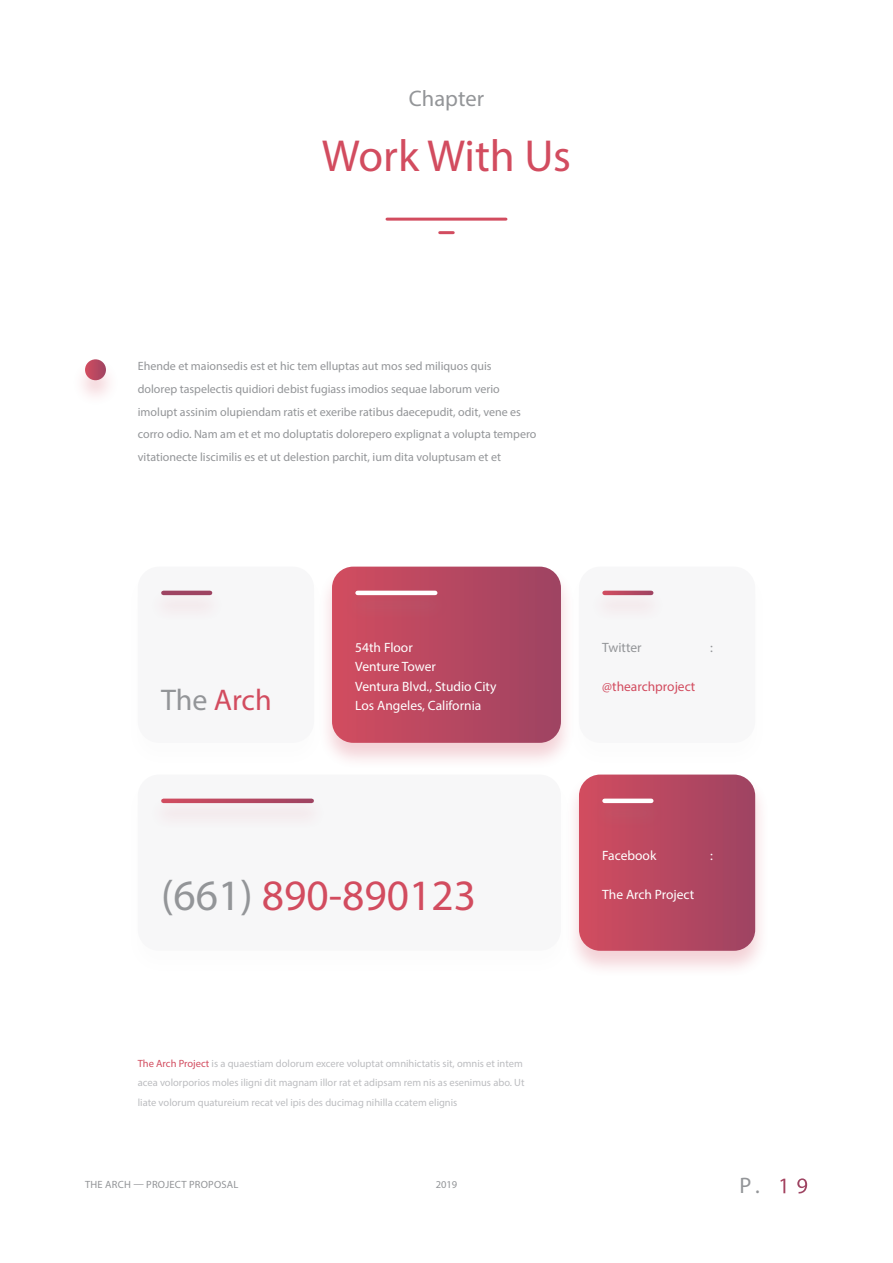
<style>
.page{position:relative;width:893px;height:1263px;background:#fff}
.page>*{position:absolute;margin:0;border:0;box-sizing:border-box;transform-origin:0 0}
.t1{font:45px "Myriad Pro";color:#d24c5f}
.t2{font:43.5px "Myriad Pro";color:#d24c5f}
.t3{font:30px "Myriad Pro";letter-spacing:-.005em;color:#d24c5f}
.t4{font:22.5px "Myriad Pro";color:#939598}
.t5{font:13.5px "Myriad Pro";color:#fff}
.t6{font:13.5px "Myriad Pro";color:#d24c5f}
.t7{font:13.5px "Myriad Pro";color:#939598}
.t8{font:12px/22.5px "Myriad Pro";color:#939598}
.t9{font:10.5px/19.5px "Myriad Pro";color:#bcbdc0}
.t10{font:10.5px "Myriad Pro";letter-spacing:.02em;color:#939598}
.s1{color:#939598}
.s2{color:#d24c5f}
.s3{color:#fff}
</style>
<div class="page">
<div style="left:71px;top:358px;width:48px;height:48px;background:#d24c5f;opacity:.25"></div>
<svg style="left:85px;top:359px;width:21px;height:21px"></svg>
<div style="left:138px;top:567px;width:176px;height:176px;background:#f7f7f8;border-radius:21px"></div>
<div style="left:579px;top:567px;width:176px;height:176px;background:#f7f7f8;border-radius:21px"></div>
<div style="left:565px;top:773px;width:204px;height:205px;background:#d24c5f;opacity:.25"></div>
<svg style="left:579px;top:774px;width:176px;height:177px"></svg>
<div style="left:123px;top:773px;width:452px;height:205px;background:#fefefe"></div>
<div style="left:138px;top:774px;width:423px;height:177px;background:#f7f7f8;border-radius:21px"></div>
<div style="left:318px;top:565px;width:257px;height:205px;background:#d24c5f;opacity:.25"></div>
<svg style="left:332px;top:567px;width:229px;height:176px"></svg>
<div style="left:148px;top:589px;width:77px;height:33px;background:#f6f3f5"></div>
<hr style="left:163px;top:591px;width:47px;height:4px;background:#9e4462">
<div style="left:590px;top:589px;width:76px;height:33px;background:#f6f2f4"></div>
<svg style="left:604px;top:591px;width:47px;height:4px"></svg>
<div style="left:590px;top:797px;width:76px;height:33px;background:#939598;opacity:.25"></div>
<hr style="left:604px;top:799px;width:47px;height:4px;background:#fff">
<div style="left:148px;top:797px;width:179px;height:33px;background:#d24c5f;opacity:.25"></div>
<svg style="left:163px;top:799px;width:149px;height:4px"></svg>
<div style="left:343px;top:589px;width:108px;height:33px;background:#939598;opacity:.25"></div>
<hr style="left:358px;top:591px;width:77px;height:4px;background:#fff">
<hr style="left:387px;top:218px;width:119px;height:3px;background:#d24c5f">
<svg style="left:440px;top:231px;width:13px;height:3px"></svg>
<p class="t4" style="left:409px;top:85px;width:77px">Chapter</p>
<p class="t1" style="left:322px;top:128px;width:251px">Work With Us</p>
<p class="t8" style="left:138px;top:355px;width:400px">Ehende et maionsedis est et hic tem elluptas aut mos sed miliquos quis<br>dolorep taspelectis quidiori debist fugiass imodios sequae laborum verio imolupt assinim olupiendam ratis et exeribe ratibus daecepudit, odit, vene es corro odio. Nam am et et mo doluptatis dolorepero explignat a volupta tempero vitationecte liscimilis es et ut delestion parchit, ium dita voluptusam et et</p>
<p class="t3" style="left:161px;top:681px;width:112px"><span class="s1">The</span> Arch</p>
<p class="t5" style="left:355px;top:639px;width:59px">54th Floor</p>
<p class="t5" style="left:355px;top:658px;width:82px">Venture Tower</p>
<p class="t5" style="left:355px;top:678px;width:143px">Ventura Blvd., Studio City</p>
<p class="t5" style="left:355px;top:697px;width:128px">Los Angeles, California</p>
<p class="t2" style="left:161px;top:869px;width:317px"><span class="s1">(661)</span> 890-890123</p>
<p class="t9" style="left:138px;top:1053px;width:388px"><span class="s2">The Arch Project</span> is a quaestiam dolorum excere voluptat omnihictatis sit, omnis et intem acea volorporios moles iligni dit magnam illor rat et adipsam rem nis as esenimus abo. Ut liate volorum quatureium recat vel ipis des ducimag nihilla ccatem elignis</p>
<p class="t7" style="left:602px;top:639px;width:41px">Twitter</p>
<p class="t7" style="left:710px;top:639px;width:4px">:</p>
<p class="t6" style="left:602px;top:678px;width:95px">@thearchproject</p>
<p class="t5" style="left:602px;top:847px;width:56px">Facebook</p>
<p class="t5" style="left:710px;top:847px;width:4px">:</p>
<p class="t5" style="left:602px;top:886px;width:94px">The Arch Project</p>
<p class="t10" style="left:85px;top:1178px;width:155px">THE ARCH — PROJECT PROPOSAL</p>
<p class="t10" style="left:436px;top:1178px;width:23px">2019</p>
<h3 class="t4" style="left:739px;top:1172px;width:70px">P. <span class="s3">19</span></h3>
</div>
